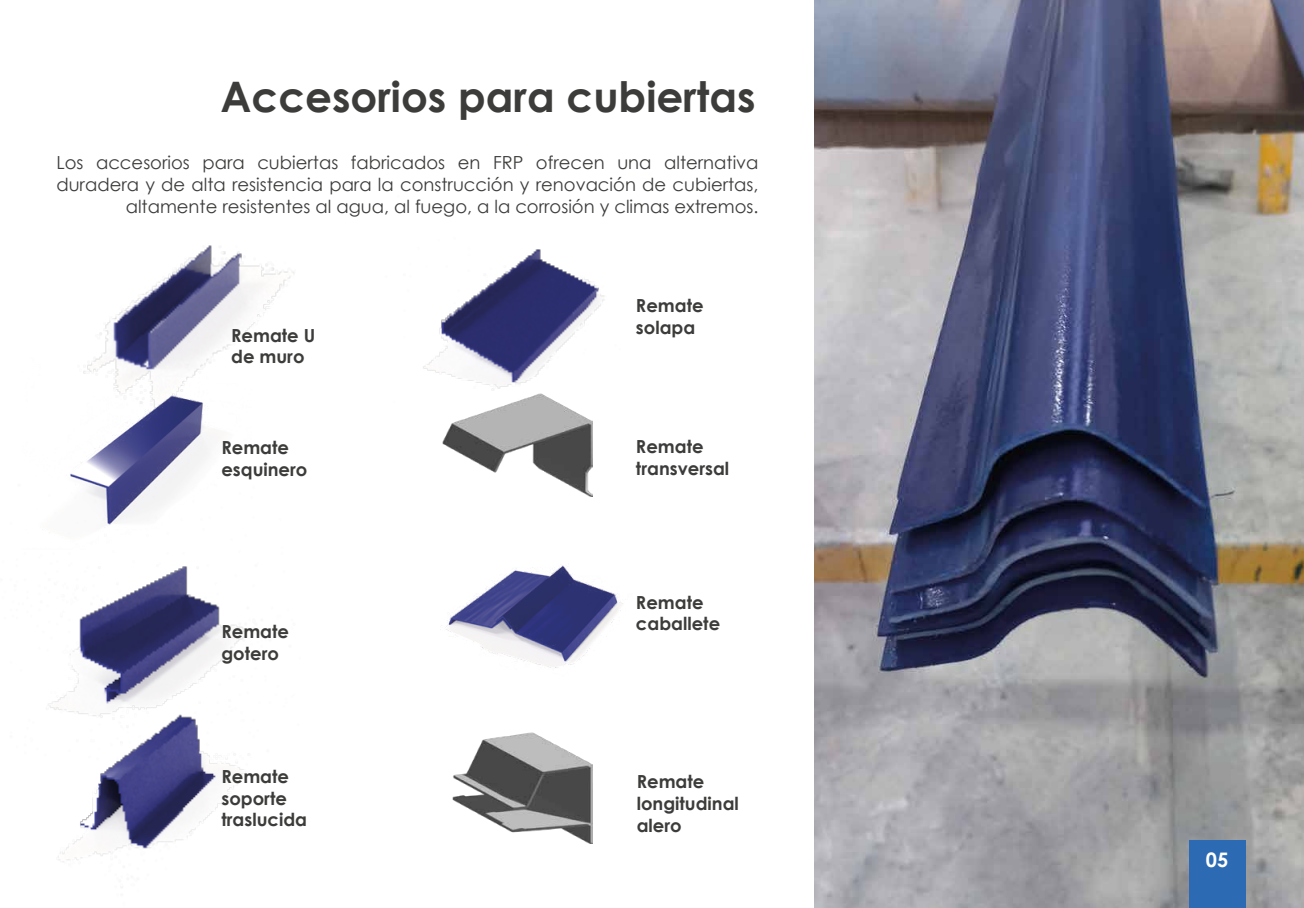
<style>
.page{position:relative;width:1304px;height:908px;background:#fff}
.page>*{position:absolute;margin:0;border:0;box-sizing:border-box;transform-origin:0 0}
.t1{font:700 42px "Century Gothic";color:#3c3c3b}
.t2{font:700 20px "Century Gothic";color:#fff}
.t3{font:18px/21.6px "Century Gothic";color:#3c3c3b;text-align:right}
.t4{font:700 18px/21.6px "Century Gothic";color:#3c3c3b}
</style>
<div class="page">
<img style="left:814px;top:0;width:490px;height:907px">
<img style="left:58px;top:767px;width:186px;height:95px">
<img style="left:423px;top:249px;width:181px;height:209px">
<img style="left:48px;top:566px;width:201px;height:201px">
<img style="left:442px;top:393px;width:150px;height:84px">
<img style="left:452px;top:732px;width:140px;height:111px">
<img style="left:106px;top:245px;width:189px;height:82px">
<img style="left:445px;top:477px;width:178px;height:191px">
<img style="left:70px;top:325px;width:181px;height:200px">
<div style="left:1189px;top:840px;width:56px;height:67px;background:#2c6bb3"></div>
<h1 class="t1" style="left:220px;top:65px;width:537px">Accesorios para cubiertas</h1>
<p class="t3" style="left:56px;top:152px;width:704px">Los accesorios para cubiertas fabricados en FRP ofrecen una alternativa duradera y de alta resistencia para la construcción y renovación de cubiertas, altamente resistentes al agua, al fuego, a la corrosión y climas extremos.</p>
<p class="t4" style="left:231px;top:323px;width:86px">Remate U de muro</p>
<p class="t4" style="left:221px;top:436px;width:88px">Remate esquinero</p>
<p class="t4" style="left:221px;top:620px;width:69px">Remate gotero</p>
<p class="t4" style="left:221px;top:764px;width:87px">Remate soporte traslucida</p>
<p class="t4" style="left:636px;top:293px;width:69px">Remate solapa</p>
<p class="t4" style="left:636px;top:435px;width:95px">Remate transversal</p>
<p class="t4" style="left:636px;top:590px;width:86px">Remate caballete</p>
<p class="t4" style="left:637px;top:769px;width:104px">Remate longitudinal alero</p>
<p class="t2" style="left:1206px;top:843px;width:24px">05</p>
</div>
